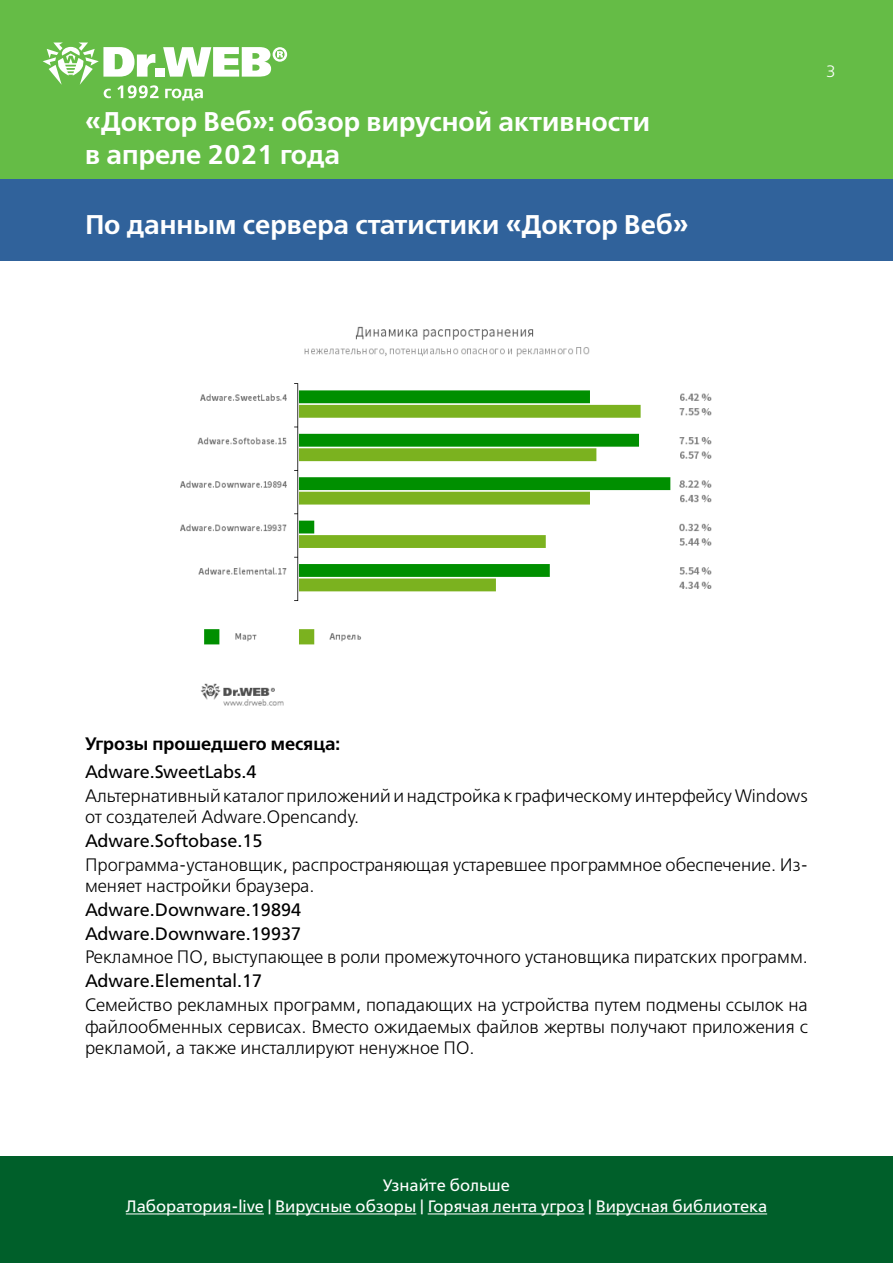
<style>
.page{position:relative;width:893px;height:1263px;background:#fff}
.page>*{position:absolute;margin:0;border:0;box-sizing:border-box;transform-origin:0 0}
.t1{font:600 27px/32.4px "Free Set";color:#fff}
.t2{font:300 18px/21.6px "Free Set";color:#000}
.t3{font:18px/23.7px "Free Set";color:#000}
.t4{font:600 18px "Free Set";color:#000}
.t5{font:16.5px/21.6px "Free Set";color:#fff;text-align:center}
.t6{font:300 16.5px "Free Set";color:#fff}
</style>
<div class="page">
<div style="left:0;top:0;width:893px;height:179px;background:#65bc46"></div>
<svg style="left:43px;top:43px;width:244px;height:58px"></svg>
<div style="left:0;top:1157px;width:893px;height:106px;background:#005f2a"></div>
<hr style="left:126px;top:1213px;width:138px;height:1px;background:#fff">
<hr style="left:275px;top:1213px;width:141px;height:1px;background:#fff">
<hr style="left:428px;top:1213px;width:156px;height:1px;background:#fff">
<hr style="left:596px;top:1213px;width:171px;height:1px;background:#fff">
<div style="left:0;top:179px;width:893px;height:81px;background:#30629b"></div>
<img style="left:180px;top:326px;width:532px;height:380px">
<h1 class="t1" style="left:85px;top:105px;width:567px">«Доктор Веб»: обзор вирусной активности в апреле 2021 года</h1>
<h1 class="t1" style="left:85px;top:207px;width:605px">По данным сервера статистики «Доктор Веб»</h1>
<p class="t6" style="left:826px;top:61px;width:12px">3</p>
<p class="t4" style="left:85px;top:732px;width:257px">Угрозы прошедшего месяца:</p>
<p class="t3" style="left:85px;top:759px;width:173px">Adware.SweetLabs.4</p>
<p class="t2" style="left:85px;top:784px;width:724px">Альтернативный каталог приложений и надстройка к графическому интерфейсу Windows от создателей Adware.Opencandy.</p>
<p class="t3" style="left:85px;top:828px;width:179px">Adware.Softobase.15</p>
<p class="t2" style="left:85px;top:853px;width:724px">Программа-установщик, распространяющая устаревшее программное обеспечение. Из&shy;меняет настройки браузера.</p>
<p class="t3" style="left:85px;top:897px;width:217px">Adware.Downware.19894<br>Adware.Downware.19937</p>
<p class="t2" style="left:85px;top:946px;width:724px">Рекламное ПО, выступающее в роли промежуточного установщика пиратских программ.</p>
<p class="t3" style="left:85px;top:968px;width:179px">Adware.Elemental.17</p>
<p class="t2" style="left:85px;top:994px;width:724px;text-align:justify">Семейство рекламных программ, попадающих на устройства путем подмены ссылок на файлообменных сервисах. Вместо ожидаемых файлов жертвы получают приложения с рекламой, а также инсталлируют ненужное ПО.</p>
<p class="t5" style="left:126px;top:1174px;width:643px">Узнайте больше<br>Лаборатория-live | Вирусные обзоры | Горячая лента угроз | Вирусная библиотека</p>
</div>
